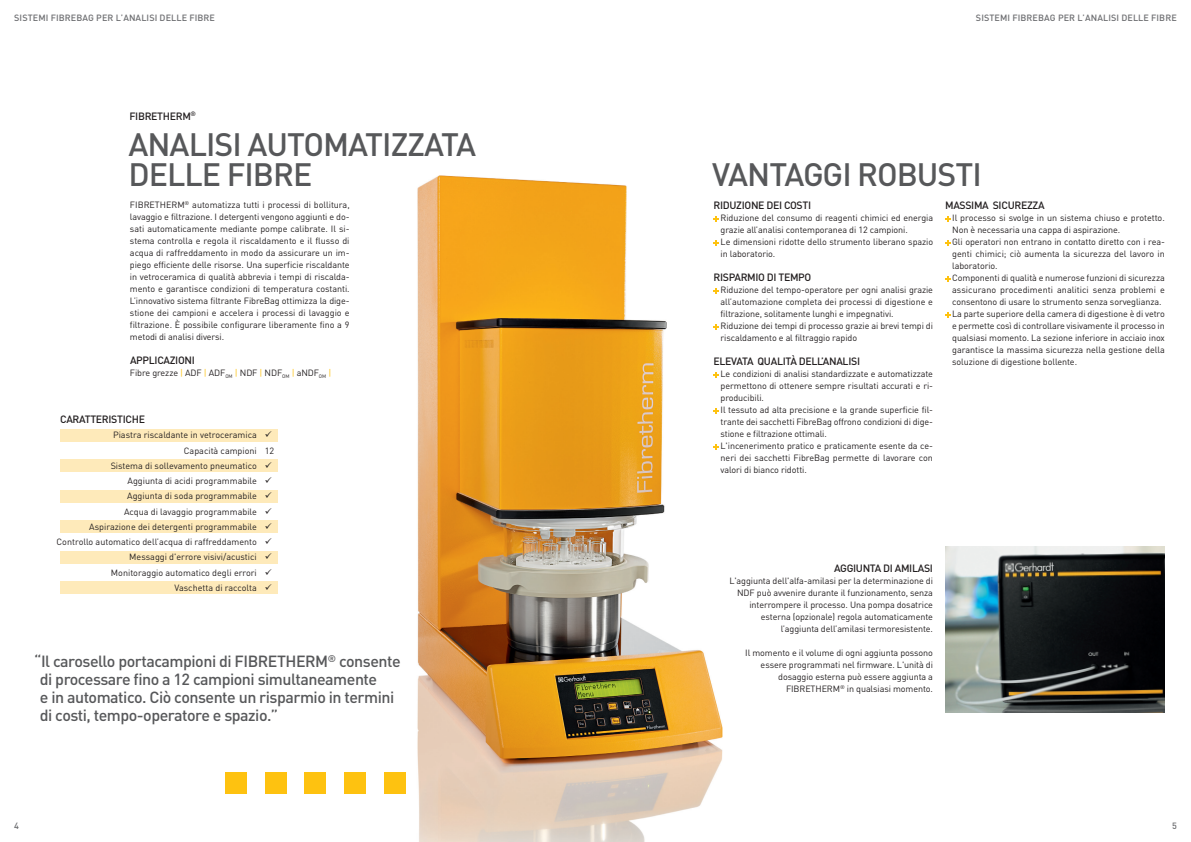
<style>
.page{position:relative;width:1191px;height:842px;background:#fff}
.page>*{position:absolute;margin:0;border:0;box-sizing:border-box;transform-origin:0 0}
.Headline_normal{font:500 32px/30px "DINOT";letter-spacing:-.03em;color:#57585a}
.Hervorgehoben{font:500 16px/18px "DINOT";letter-spacing:-.03em;color:#57585a}
.Headline_klein{font:500 10.5px "DINOT";letter-spacing:-.03em;color:#231f20}
.Fließtext{font:9px/12px "DINOT";letter-spacing:-.01em;color:#231f20;text-align:justify}
.t1{font:500 9px "DINOT";letter-spacing:.01em;color:#6c6d70}
.s1{color:#fec210}
</style>
<div class="page">
<img style="left:304px;top:175px;width:419px;height:667px">
<div style="left:225px;top:772px;width:22px;height:22px;background:#fec210"></div>
<div style="left:265px;top:772px;width:21px;height:22px;background:#fec210"></div>
<div style="left:305px;top:772px;width:21px;height:22px;background:#fec210"></div>
<div style="left:344px;top:772px;width:22px;height:22px;background:#fec210"></div>
<div style="left:384px;top:772px;width:21px;height:22px;background:#fec210"></div>
<img style="left:945px;top:546px;width:219px;height:166px">
<svg style="left:713px;top:216px;width:6px;height:5px"></svg>
<svg style="left:713px;top:240px;width:6px;height:5px"></svg>
<svg style="left:713px;top:288px;width:6px;height:5px"></svg>
<svg style="left:713px;top:324px;width:6px;height:5px"></svg>
<svg style="left:713px;top:372px;width:6px;height:5px"></svg>
<svg style="left:713px;top:408px;width:6px;height:5px"></svg>
<svg style="left:713px;top:444px;width:6px;height:5px"></svg>
<svg style="left:945px;top:216px;width:5px;height:5px"></svg>
<svg style="left:945px;top:240px;width:5px;height:5px"></svg>
<svg style="left:945px;top:276px;width:5px;height:5px"></svg>
<svg style="left:945px;top:312px;width:5px;height:5px"></svg>
<div style="left:60px;top:460px;width:218px;height:12px;background:#feeaba"></div>
<div style="left:60px;top:429px;width:218px;height:12px;background:#feeaba"></div>
<div style="left:60px;top:490px;width:218px;height:12px;background:#feeaba"></div>
<div style="left:60px;top:521px;width:218px;height:12px;background:#feeaba"></div>
<div style="left:60px;top:551px;width:218px;height:12px;background:#feeaba"></div>
<div style="left:60px;top:582px;width:218px;height:12px;background:#feeaba"></div>
<p class="t1" style="left:14px;top:12px;width:202px">SISTEMI FIBREBAG PER L’ANALISI DELLE FIBRE</p>
<p class="t1" style="left:976px;top:12px;width:202px">SISTEMI FIBREBAG PER L’ANALISI DELLE FIBRE</p>
<p class="Headline_klein" style="left:129px;top:109px;width:68px">FIBRETHERM<sup>®</sup></p>
<p class="Headline_normal" style="left:128px;top:129px;width:349px">ANALISI AUTOMATIZZATA<br>DELLE FIBRE</p>
<p class="Fließtext" style="left:130px;top:199px;width:221px">FIBRETHERM<sup>®</sup> automatizza tutti i processi di bollitura, lavaggio e filtrazione. I detergenti vengono aggiunti e do&shy;sati automaticamente mediante pompe calibrate. Il si&shy;stema controlla e regola il riscaldamento e il flusso di acqua di raffreddamento in modo da assicurare un im&shy;piego efficiente delle risorse. Una superficie riscaldante in vetroceramica di qualità abbrevia i tempi di riscalda&shy;mento e garantisce condizioni di temperatura costanti.<br>L’innovativo sistema filtrante FibreBag ottimizza la dige&shy;stione dei campioni e accelera i processi di lavaggio e filtrazione. È possibile configurare liberamente fino a 9 metodi di analisi diversi.</p>
<p class="Headline_klein" style="left:130px;top:354px;width:66px">APPLICAZIONI</p>
<p class="Fließtext" style="left:130px;top:367px;width:203px">Fibre grezze <span class="s1">|</span> ADF <span class="s1">|</span> ADF<sub>OM</sub> <span class="s1">|</span> NDF <span class="s1">|</span> NDF<sub>OM</sub> <span class="s1">|</span> aNDF<sub>OM</sub> <span class="s1">|</span></p>
<p class="Headline_klein" style="left:60px;top:412px;width:86px">CARATTERISTICHE</p>
<p class="Fließtext" style="left:113px;top:429px;width:160px">Piastra riscaldante in vetroceramica ✓</p>
<p class="Fließtext" style="left:184px;top:444px;width:92px">Capacità campioni 12</p>
<p class="Fließtext" style="left:111px;top:459px;width:163px">Sistema di sollevamento pneumatico ✓</p>
<p class="Fließtext" style="left:127px;top:475px;width:146px">Aggiunta di acidi programmabile ✓</p>
<p class="Fließtext" style="left:127px;top:490px;width:146px">Aggiunta di soda programmabile ✓</p>
<p class="Fließtext" style="left:124px;top:505px;width:149px">Acqua di lavaggio programmabile ✓</p>
<p class="Fließtext" style="left:89px;top:520px;width:184px">Aspirazione dei detergenti programmabile ✓</p>
<p class="Fließtext" style="left:57px;top:536px;width:217px">Controllo automatico dell’acqua di raffreddamento ✓</p>
<p class="Fließtext" style="left:129px;top:551px;width:144px">Messaggi d'errore visivi/acustici ✓</p>
<p class="Fließtext" style="left:111px;top:566px;width:163px">Monitoraggio automatico degli errori ✓</p>
<p class="Fließtext" style="left:174px;top:581px;width:99px">Vaschetta di raccolta ✓</p>
<p class="Hervorgehoben" style="left:34px;top:652px;width:368px">“Il carosello portacampioni di FIBRETHERM<sup>®</sup> consente</p>
<p class="Hervorgehoben" style="left:40px;top:670px;width:356px">di processare fino a 12 campioni simultaneamente<br>e in automatico. Ciò consente un risparmio in termini di costi, tempo-operatore e spazio.”</p>
<p class="Headline_normal" style="left:712px;top:159px;width:271px">VANTAGGI ROBUSTI</p>
<p class="Headline_klein" style="left:713px;top:199px;width:99px">RIDUZIONE DEI COSTI</p>
<p class="Fließtext" style="left:720px;top:212px;width:214px">Riduzione del consumo di reagenti chimici ed energia grazie all’analisi contemporanea di 12 campioni.</p>
<p class="Fließtext" style="left:720px;top:236px;width:214px">Le dimensioni ridotte dello strumento liberano spazio in laboratorio.</p>
<p class="Headline_klein" style="left:713px;top:271px;width:99px">RISPARMIO DI TEMPO</p>
<p class="Fließtext" style="left:720px;top:284px;width:214px">Riduzione del tempo-operatore per ogni analisi grazie all’automazione completa dei processi di digestione e filtrazione, solitamente lunghi e impegnativi.</p>
<p class="Fließtext" style="left:720px;top:320px;width:214px">Riduzione dei tempi di processo grazie ai brevi tempi di riscaldamento e al filtraggio rapido</p>
<p class="Headline_klein" style="left:713px;top:355px;width:148px">ELEVATA QUALITÀ DELL’ANALISI</p>
<p class="Fließtext" style="left:720px;top:368px;width:214px">Le condizioni di analisi standardizzate e automatizzate permettono di ottenere sempre risultati accurati e ri&shy;producibili.</p>
<p class="Fließtext" style="left:720px;top:404px;width:214px">Il tessuto ad alta precisione e la grande superficie fil&shy;trante dei sacchetti FibreBag offrono condizioni di dige&shy;stione e filtrazione ottimali.</p>
<p class="Fließtext" style="left:720px;top:440px;width:214px">L'incenerimento pratico e praticamente esente da ce&shy;neri dei sacchetti FibreBag permette di lavorare con valori di bianco ridotti.</p>
<p class="Headline_klein" style="left:945px;top:199px;width:101px">MASSIMA SICUREZZA</p>
<p class="Fließtext" style="left:952px;top:212px;width:214px">Il processo si svolge in un sistema chiuso e protetto.<br>Non è necessaria una cappa di aspirazione.</p>
<p class="Fließtext" style="left:952px;top:236px;width:214px">Gli operatori non entrano in contatto diretto con i rea&shy;genti chimici; ciò aumenta la sicurezza del lavoro in laboratorio.</p>
<p class="Fließtext" style="left:952px;top:272px;width:214px">Componenti di qualità e numerose funzioni di sicurezza assicurano procedimenti analitici senza problemi e consentono di usare lo strumento senza sorveglianza.</p>
<p class="Fließtext" style="left:952px;top:308px;width:214px">La parte superiore della camera di digestione è di vetro e permette così di controllare visivamente il processo in qualsiasi momento. La sezione inferiore in acciaio inox garantisce la massima sicurezza nella gestione della soluzione di digestione bollente.</p>
<p class="Headline_klein" style="left:834px;top:561px;width:100px">AGGIUNTA DI AMILASI</p>
<p class="Fließtext" style="left:729px;top:575px;width:205px;text-align:right">L'aggiunta dell'alfa-amilasi per la determinazione di NDF può avvenire durante il funzionamento, senza interrompere il processo. Una pompa dosatrice esterna (opzionale) regola automaticamente l’aggiunta dell’amilasi termoresistente.</p>
<p class="Fließtext" style="left:745px;top:647px;width:189px;text-align:right">Il momento e il volume di ogni aggiunta possono essere programmati nel firmware. L'unità di dosaggio esterna può essere aggiunta a FIBRETHERM<sup>®</sup> in qualsiasi momento.</p>
<p class="t1" style="left:14px;top:820px;width:6px">4</p>
<p class="t1" style="left:1172px;top:820px;width:6px">5</p>
</div>
